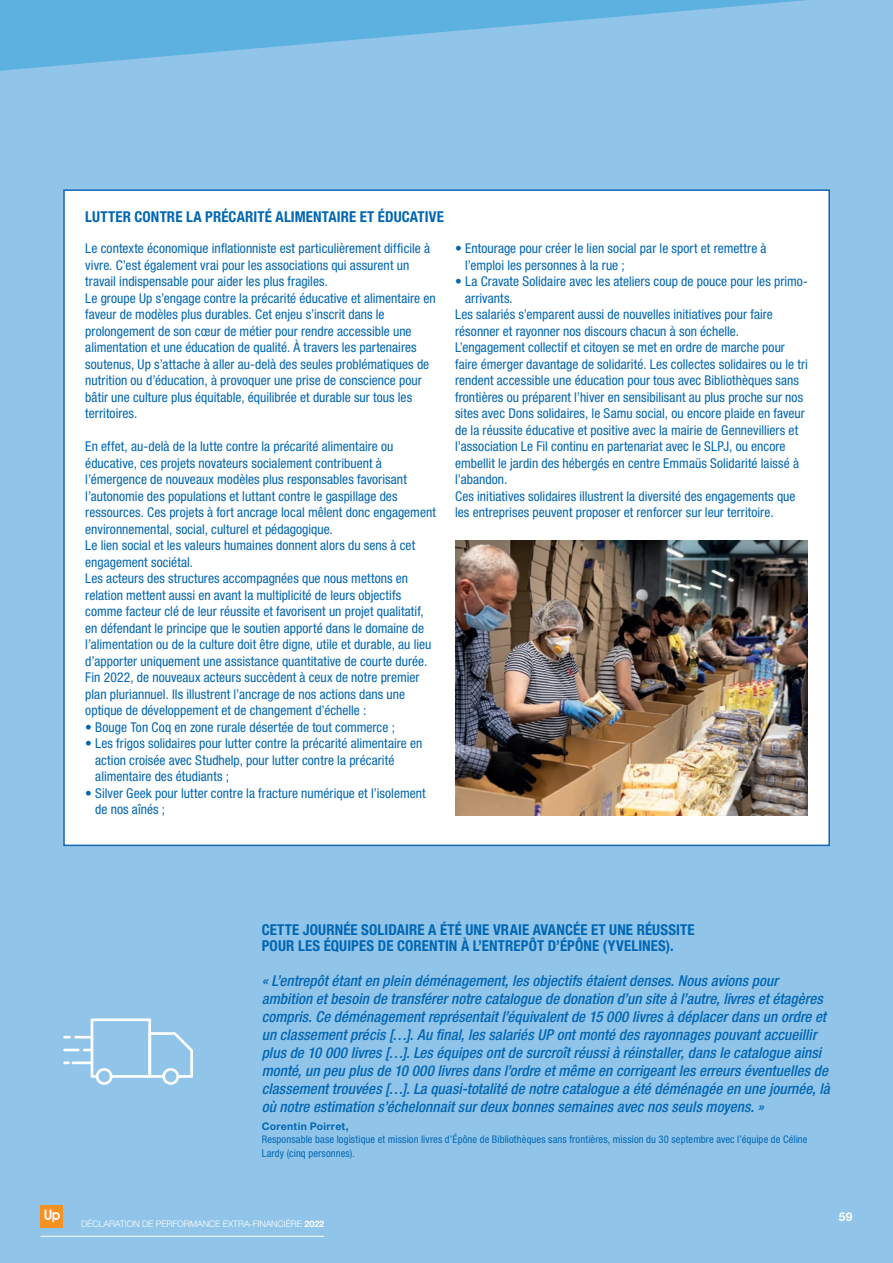
<style>
.page{position:relative;width:893px;height:1263px;background:#90c5e9}
.page>*{position:absolute;margin:0;border:0;box-sizing:border-box;transform-origin:0 0}
.t1{font:italic 500 condensed 15px/18px "Helvetica Neue LT Pro";letter-spacing:.005em;color:#0166b3}
.t2{font:700 condensed 15px/16.5px "Helvetica Neue LT Pro";letter-spacing:.01em;color:#0166b3}
.t3{font:condensed 13.5px/16.5px "Helvetica Neue LT Pro";letter-spacing:.005em;color:#0166b3}
.t4{font:700 12px "Helvetica Neue LT Pro";color:#fff}
.t5{font:condensed 10.5px/13.5px "Helvetica Neue LT Pro";letter-spacing:.015em;color:#0166b3}
.t6{font:300 9px "Helvetica Neue LT Pro";letter-spacing:-.01em;color:#fff}
.s1{font-weight:700;font-stretch:normal}
.s2{font-weight:700}
</style>
<div class="page">
<div style="left:41px;top:1205px;width:22px;height:22px;background:#f69124"></div>
<svg style="left:45px;top:1209px;width:15px;height:13px"></svg>
<hr style="left:41px;top:1236px;width:283px;height:1px;background:#fff">
<div style="left:63px;top:189px;width:767px;height:657px;background:#fff;border:2px solid #1764b1"></div>
<svg style="left:0;top:0;width:806px;height:71px"></svg>
<img style="left:455px;top:540px;width:353px;height:275px">
<svg style="left:63px;top:1018px;width:130px;height:67px"></svg>
<h4 class="t2" style="left:85px;top:208px;width:360px">LUTTER CONTRE LA PRÉCARITÉ ALIMENTAIRE ET ÉDUCATIVE</h4>
<p class="t3" style="left:85px;top:240px;width:352px">Le contexte économique inflationniste est particulièrement difficile à vivre. C’est également vrai pour les associations qui assurent un travail indispensable pour aider les plus fragiles.<br>Le groupe Up s’engage contre la précarité éducative et alimentaire en faveur de modèles plus durables. Cet enjeu s’inscrit dans le prolongement de son cœur de métier pour rendre accessible une alimentation et une éducation de qualité. À travers les partenaires soutenus, Up s’attache à aller au-delà des seules problématiques de nutrition ou d’éducation, à provoquer une prise de conscience pour bâtir une culture plus équitable, équilibrée et durable sur tous les territoires.</p>
<p class="t3" style="left:85px;top:438px;width:352px">En effet, au-delà de la lutte contre la précarité alimentaire ou éducative, ces projets novateurs socialement contribuent à l’émergence de nouveaux modèles plus responsables favorisant l’autonomie des populations et luttant contre le gaspillage des ressources. Ces projets à fort ancrage local mêlent donc engagement environnemental, social, culturel et pédagogique.<br>Le lien social et les valeurs humaines donnent alors du sens à cet engagement sociétal.<br>Les acteurs des structures accompagnées que nous mettons en relation mettent aussi en avant la multiplicité de leurs objectifs comme facteur clé de leur réussite et favorisent un projet qualitatif, en défendant le principe que le soutien apporté dans le domaine de l’alimentation ou de la culture doit être digne, utile et durable, au lieu d’apporter uniquement une assistance quantitative de courte durée.<br>Fin 2022, de nouveaux acteurs succèdent à ceux de notre premier plan pluriannuel. Ils illustrent l’ancrage de nos actions dans une optique de développement et de changement d’échelle :</p>
<p class="t3" style="left:85px;top:718px;width:311px">• Bouge Ton Coq en zone rurale désertée de tout commerce ;</p>
<p class="t3" style="left:95px;top:735px;width:329px;text-indent:-10px">• Les frigos solidaires pour lutter contre la précarité alimentaire en action croisée avec Studhelp, pour lutter contre la précarité alimentaire des étudiants ;</p>
<p class="t3" style="left:95px;top:784px;width:332px;text-indent:-10px">• Silver Geek pour lutter contre la fracture numérique et l’isolement de nos aînés ;</p>
<p class="t3" style="left:465px;top:240px;width:303px;text-indent:-10px">• Entourage pour créer le lien social par le sport et remettre à l’emploi les personnes à la rue ;</p>
<p class="t3" style="left:465px;top:273px;width:344px;text-indent:-10px">• La Cravate Solidaire avec les ateliers coup de pouce pour les primo&shy;arrivants.</p>
<p class="t3" style="left:455px;top:306px;width:354px">Les salariés s’emparent aussi de nouvelles initiatives pour faire résonner et rayonner nos discours chacun à son échelle.<br>L’engagement collectif et citoyen se met en ordre de marche pour faire émerger davantage de solidarité. Les collectes solidaires ou le tri rendent accessible une éducation pour tous avec Bibliothèques sans frontières ou préparent l’hiver en sensibilisant au plus proche sur nos sites avec Dons solidaires, le Samu social, ou encore plaide en faveur de la réussite éducative et positive avec la mairie de Gennevilliers et l’association Le Fil continu en partenariat avec le SLPJ, ou encore embellit le jardin des hébergés en centre Emmaüs Solidarité laissé à l’abandon.<br>Ces initiatives solidaires illustrent la diversité des engagements que les entreprises peuvent proposer et renforcer sur leur territoire.</p>
<h4 class="t2" style="left:262px;top:921px;width:434px">CETTE JOURNÉE SOLIDAIRE A ÉTÉ UNE VRAIE AVANCÉE ET UNE RÉUSSITE<br>POUR LES ÉQUIPES DE CORENTIN À L’ENTREPÔT D’ÉPÔNE (YVELINES).</h4>
<p class="t1" style="left:262px;top:972px;width:570px">« L’entrepôt étant en plein déménagement, les objectifs étaient denses. Nous avions pour ambition et besoin de transférer notre catalogue de donation d’un site à l’autre, livres et étagères compris. Ce déménagement représentait l’équivalent de 15 000 livres à déplacer dans un ordre et un classement précis […]. Au final, les salariés UP ont monté des rayonnages pouvant accueillir plus de 10 000 livres […]. Les équipes ont de surcroît réussi à réinstaller, dans le catalogue ainsi monté, un peu plus de 10 000 livres dans l’ordre et même en corrigeant les erreurs éventuelles de classement trouvées […]. La quasi-totalité de notre catalogue a été déménagée en une journée, là où notre estimation s’échelonnait sur deux bonnes semaines avec nos seuls moyens. »</p>
<p class="t5" style="left:262px;top:1119px;width:547px"><span class="s1">Corentin Poirret,<br></span>Responsable base logistique et mission livres d’Épône de Bibliothèques sans frontières, mission du 30 septembre avec l’équipe de Céline<br>Lardy (cinq personnes).</p>
<p class="t6" style="left:81px;top:1219px;width:245px">DÉCLARATION DE PERFORMANCE EXTRA-FINANCIÈRE <span class="s2">2022</span></p>
<p class="t4" style="left:839px;top:1209px;width:15px">59</p>
</div>
